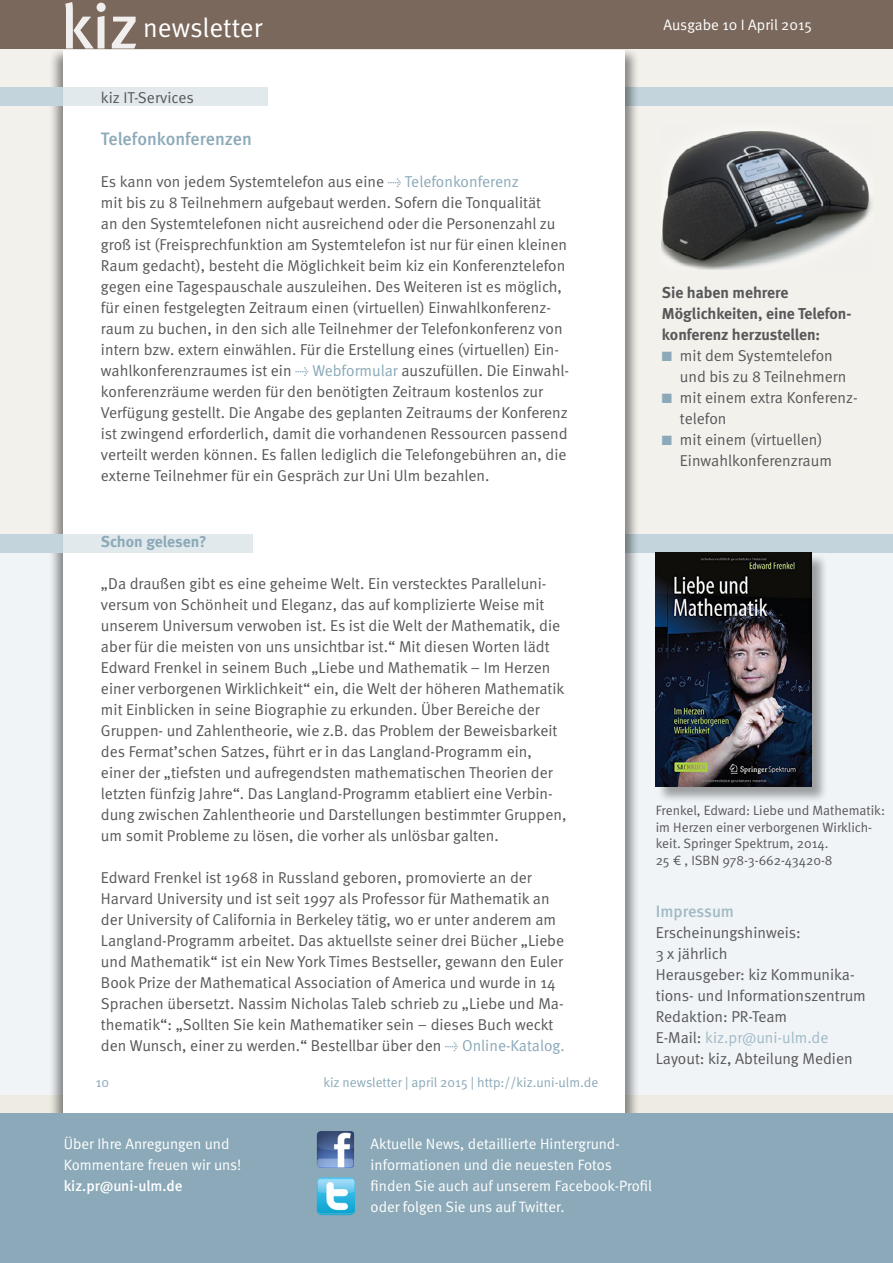
<style>
.page{position:relative;width:893px;height:1263px;background:#fff}
.page>*{position:absolute;margin:0;border:0;box-sizing:border-box;transform-origin:0 0}
.t1{font:500 63px "Meta";color:#fff}
.t2{font:27px "Meta Normal";color:#fff}
.t3{font:500 18px "Meta";color:#8ba9b8}
.t4{font:500 16.5px "Meta";letter-spacing:-.005em;color:#a1bac6}
.t5{font:15.75px/21px "Meta Normal";color:#58585a}
.t6{font:700 15.75px/21px "Meta";color:#58585a}
.t7{font:700 15.75px "Meta";color:#8ba9b8}
.t8{font:15.15px "Meta Normal";color:#fff}
.t9{font:15px/21px "Meta Normal";color:#fff}
.t10{font:500 15px "Meta";color:#fff}
.t11{font:13.5px/16.5px "Meta Normal";color:#58585a}
.t12{font:13.5px "Meta Normal";color:#8ba9b8}
.s1{font-family:"Meta Normal Expert";color:#8ba9b8}
.s2{color:#8ba9b8}
.s3{color:#a1bac6}
</style>
<div class="page">
<div style="left:0;top:0;width:893px;height:50px;background:#7b685c"></div>
<div style="left:0;top:446px;width:893px;height:668px;background:#f0f4f7"></div>
<div style="left:0;top:1095px;width:893px;height:19px;background:#edebe2"></div>
<div style="left:0;top:50px;width:893px;height:484px;background:#f3f1ec"></div>
<div style="left:48px;top:47px;width:102px;height:1082px;background:#000;opacity:.44"></div>
<div style="left:0;top:534px;width:893px;height:18px;background:#c3d4dc"></div>
<div style="left:0;top:87px;width:893px;height:19px;background:#c3d4dc"></div>
<div style="left:61px;top:47px;width:579px;height:1082px;background:#000;opacity:.45"></div>
<div style="left:64px;top:50px;width:561px;height:1064px;background:#fff"></div>
<div style="left:0;top:1114px;width:893px;height:149px;background:#8ba9b8"></div>
<img style="left:317px;top:1131px;width:38px;height:37px">
<img style="left:317px;top:1177px;width:38px;height:38px">
<div style="left:61px;top:87px;width:207px;height:19px;background:#e1e9ed"></div>
<div style="left:656px;top:553px;width:172px;height:250px;background:#000;opacity:.35"></div>
<img style="left:656px;top:552px;width:155px;height:234px">
<div style="left:61px;top:534px;width:192px;height:18px;background:#e1e9ed"></div>
<img style="left:662px;top:131px;width:210px;height:139px">
<h1 class="t1" style="left:61px;top:-10px;width:79px">kiz</h1>
<h2 class="t2" style="left:143px;top:12px;width:120px">newsletter</h2>
<p class="t5" style="left:101px;top:87px;width:94px">kiz IT-Services</p>
<p class="t3" style="left:101px;top:129px;width:152px">Telefonkonferenzen</p>
<p class="t5" style="left:101px;top:171px;width:469px">Es kann von jedem Systemtelefon aus eine <span class="s1">t</span> <span class="s2">Telefonkonferenz<br></span>mit bis zu 8 Teilnehmern aufgebaut werden. Sofern die Tonqualität<br>an den Systemtelefonen nicht ausreichend oder die Personenzahl zu groß ist (Freisprechfunktion am Systemtelefon ist nur für einen kleinen Raum gedacht), besteht die Möglichkeit beim kiz ein Konferenztelefon gegen eine Tagespauschale auszuleihen. Des Weiteren ist es möglich, für einen festgelegten Zeitraum einen (virtuellen) Einwahlkonferenz&shy;raum zu buchen, in den sich alle Teilnehmer der Telefonkonferenz von intern bzw. extern einwählen. Für die Erstellung eines (virtuellen) Ein&shy;wahlkonferenzraumes ist ein <span class="s1">t</span> <span class="s2">Webformular</span> auszufüllen. Die Einwahl&shy;konferenzräume werden für den benötigten Zeitraum kostenlos zur Verfügung gestellt. Die Angabe des geplanten Zeitraums der Konferenz ist zwingend erforderlich, damit die vorhandenen Ressourcen passend verteilt werden können. Es fallen lediglich die Telefongebühren an, die externe Teilnehmer für ein Gespräch zur Uni Ulm bezahlen.</p>
<p class="t7" style="left:101px;top:532px;width:107px">Schon gelesen?</p>
<p class="t5" style="left:101px;top:573px;width:467px">„Da draußen gibt es eine geheime Welt. Ein verstecktes Paralleluni&shy;versum von Schönheit und Eleganz, das auf komplizierte Weise mit unserem Universum verwoben ist. Es ist die Welt der Mathematik, die aber für die meisten von uns unsichtbar ist.“ Mit diesen Worten lädt Edward Frenkel in seinem Buch „Liebe und Mathematik – Im Herzen einer verborgenen Wirklichkeit“ ein, die Welt der höheren Mathematik mit Einblicken in seine Biographie zu erkunden. Über Bereiche der Gruppen- und Zahlentheorie, wie z.B. das Problem der Beweisbarkeit des Fermat’schen Satzes, führt er in das Langland-Programm ein, einer der „tiefsten und aufregendsten mathematischen Theorien der letzten fünfzig Jahre“. Das Langland-Programm etabliert eine Verbin&shy;dung zwischen Zahlentheorie und Darstellungen bestimmter Gruppen, um somit Probleme zu lösen, die vorher als unlösbar galten.</p>
<p class="t5" style="left:101px;top:867px;width:465px">Edward Frenkel ist 1968 in Russland geboren, promovierte an der Harvard University und ist seit 1997 als Professor für Mathematik an der University of California in Berkeley tätig, wo er unter anderem am Langland-Programm arbeitet. Das aktuellste seiner drei Bücher „Liebe und Mathematik“ ist ein New York Times Bestseller, gewann den Euler Book Prize der Mathematical Association of America und wurde in 14<br>Sprachen übersetzt. Nassim Nicholas Taleb schrieb zu „Liebe und Ma&shy;thematik“: „Sollten Sie kein Mathematiker sein – dieses Buch weckt den Wunsch, einer zu werden.“ Bestellbar über den <span class="s1">t</span> <span class="s2">Online-Katalog.</span></p>
<p class="t12" style="left:96px;top:1075px;width:15px">10</p>
<p class="t12" style="left:323px;top:1075px;width:276px">kiz newsletter | april 2015 | http://kiz.uni-ulm.de</p>
<p class="t8" style="left:663px;top:16px;width:150px">Ausgabe 10 I April 2015</p>
<p class="t6" style="left:662px;top:281px;width:191px">Sie haben mehrere<br>Möglichkeiten, eine Telefon&shy;konferenz herzustellen:</p>
<p class="t5" style="left:680px;top:344px;width:168px;text-indent:-18px"><span class="s2">■</span> mit dem Systemtelefon und bis zu 8 Teilnehmern</p>
<p class="t5" style="left:680px;top:386px;width:179px;text-indent:-18px"><span class="s2">■</span> mit einem extra Konferenz&shy;telefon</p>
<p class="t5" style="left:680px;top:428px;width:154px;text-indent:-18px"><span class="s2">■</span> mit einem (virtuellen)<br>Einwahlkonferenzraum</p>
<p class="t11" style="left:656px;top:802px;width:231px">Frenkel, Edward: Liebe und Mathematik: im Herzen einer verborgenen Wirklich&shy;keit. Springer Spektrum, 2014.<br>25 € , ISBN 978-3-662-43420-8</p>
<p class="t4" style="left:656px;top:902px;width:80px">Impressum</p>
<p class="t5" style="left:656px;top:922px;width:212px">Erscheinungshinweis:<br>3 x jährlich<br>Herausgeber: kiz Kommunika&shy;tions- und Informationszentrum<br>Redaktion: PR-Team<br>E-Mail: <span class="s3">kiz.pr@uni-ulm.de<br></span>Layout: kiz, Abteilung Medien</p>
<p class="t9" style="left:64px;top:1133px;width:179px">Über Ihre Anregungen und<br>Kommentare freuen wir uns!</p>
<p class="t10" style="left:64px;top:1177px;width:120px">kiz.pr@uni-ulm.de</p>
<p class="t9" style="left:371px;top:1133px;width:283px">Aktuelle News, detaillierte Hintergrund&shy;informationen und die neuesten Fotos finden Sie auch auf unserem Facebook-Profil oder folgen Sie uns auf Twitter.</p>
</div>
